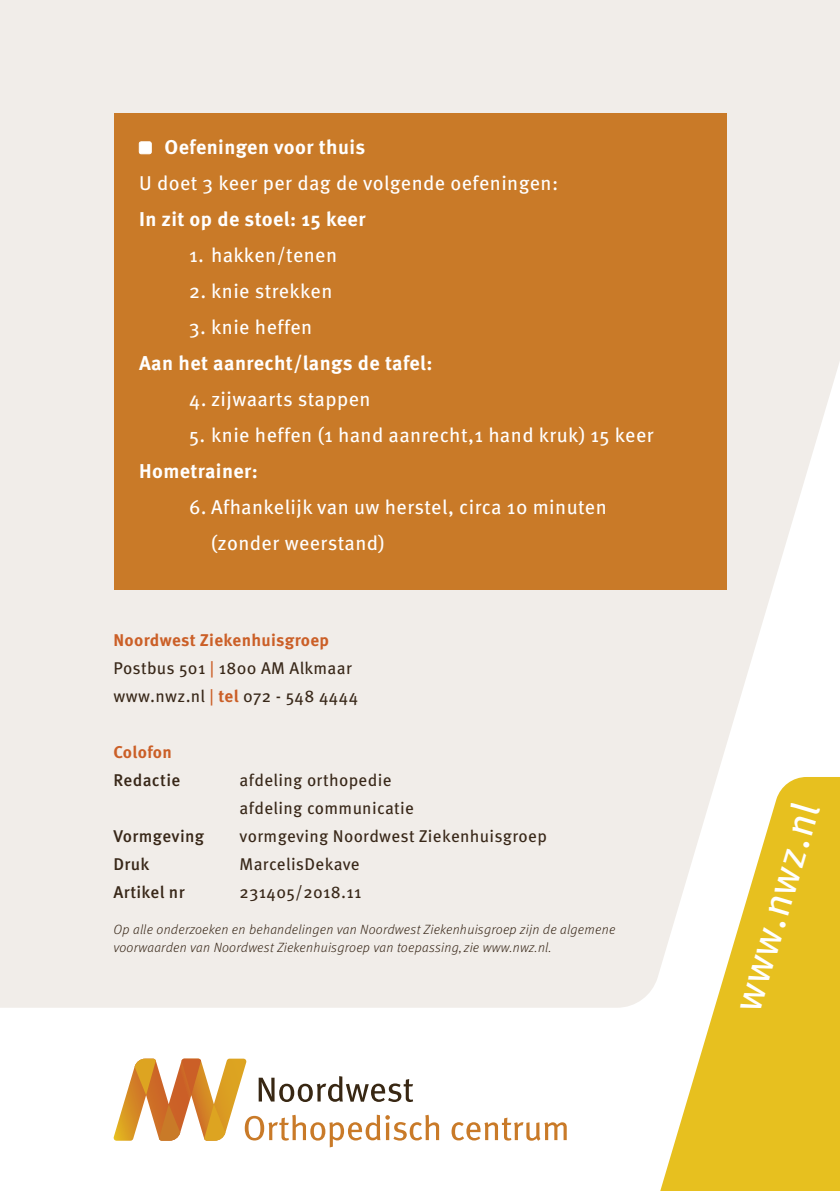
<style>
.page{position:relative;width:840px;height:1191px;background:#fff}
.page>*{position:absolute;margin:0;border:0;box-sizing:border-box;transform-origin:0 0}
.t1{font:40px "Meta Pro";color:#fff}
.t2{font:20px/36px "Meta Pro";letter-spacing:.02em;color:#fff}
.t3{font:700 20px "Meta Pro";letter-spacing:.02em;color:#fff}
.t4{font:17px/28px "Meta Pro";letter-spacing:.02em;color:#382718}
.t5{font:500 17px "Meta Pro";letter-spacing:.02em;color:#382718}
.t6{font:700 17px "Meta Pro";letter-spacing:.02em;color:#cb5f27}
.t7{font:italic 300 13.4px/18px "Meta Pro";letter-spacing:.02em;color:#382718}
.s1{font-weight:700;color:#cb5f27}
.s2{color:#cb5f27}
</style>
<div class="page">
<div style="left:0;top:0;width:839px;height:1007px;background:#f1ede9"></div>
<svg style="left:658px;top:777px;width:181px;height:414px;fill:#e7c01f"></svg>
<svg style="left:113px;top:1058px;width:326px;height:89px"></svg>
<svg style="left:451px;top:1117px;width:115px;height:23px"></svg>
<div style="left:113px;top:113px;width:613px;height:476px;background:#c97a28"></div>
<div style="left:139px;top:142px;width:12px;height:12px;background:#fff;border-radius:2px"></div>
<div style="left:139px;top:142px;width:12px;height:12px;border:1px solid #fff;border-radius:2px"></div>
<p class="t3" style="left:164px;top:131px;width:202px">Oefeningen voor thuis</p>
<p class="t2" style="left:139px;top:164px;width:420px">U doet 3 keer per dag de volgende oefeningen:</p>
<p class="t3" style="left:139px;top:203px;width:228px">In zit op de stoel: 15 keer</p>
<p class="t2" style="left:189px;top:236px;width:149px">1. hakken/tenen</p>
<p class="t2" style="left:189px;top:272px;width:145px">2. knie strekken</p>
<p class="t2" style="left:189px;top:308px;width:125px">3. knie heffen</p>
<p class="t3" style="left:139px;top:347px;width:295px">Aan het aanrecht/langs de tafel:</p>
<p class="t2" style="left:189px;top:380px;width:183px">4. zijwaarts stappen</p>
<p class="t2" style="left:189px;top:416px;width:466px">5. knie heffen (1 hand aanrecht,1 hand kruk) 15 keer</p>
<p class="t3" style="left:139px;top:455px;width:120px">Hometrainer:</p>
<p class="t2" style="left:211px;top:488px;width:397px;text-indent:-22px">6. Afhankelijk van uw herstel, circa 10 minuten (zonder weerstand)</p>
<p class="t4" style="left:113px;top:624px;width:246px"><span class="s1">Noordwest Ziekenhuisgroep<br></span>Postbus 501 <span class="s2">|</span> 1800 AM Alkmaar www.nwz.nl <span class="s2">|</span> <span class="s1">tel</span> 072 - 548 4444</p>
<p class="t6" style="left:113px;top:738px;width:60px">Colofon</p>
<p class="t5" style="left:113px;top:766px;width:68px">Redactie</p>
<p class="t4" style="left:239px;top:764px;width:176px">afdeling orthopedie afdeling communicatie</p>
<p class="t5" style="left:113px;top:822px;width:92px">Vormgeving</p>
<p class="t4" style="left:239px;top:820px;width:308px">vormgeving Noordwest Ziekenhuisgroep</p>
<p class="t5" style="left:113px;top:850px;width:37px">Druk</p>
<p class="t4" style="left:239px;top:848px;width:122px">MarcelisDekave</p>
<p class="t5" style="left:113px;top:878px;width:73px">Artikel nr</p>
<p class="t4" style="left:239px;top:876px;width:123px">231405/2018.11</p>
<p class="t7" style="left:113px;top:919px;width:503px">Op alle onderzoeken en behandelingen van Noordwest Ziekenhuisgroep zijn de algemene voorwaarden van Noordwest Ziekenhuisgroep van toepassing, zie www.nwz.nl.</p>
<h1 class="t1" style="left:716px;top:1002px;width:217px;rotate:-74deg">www.nwz.nl</h1>
</div>
